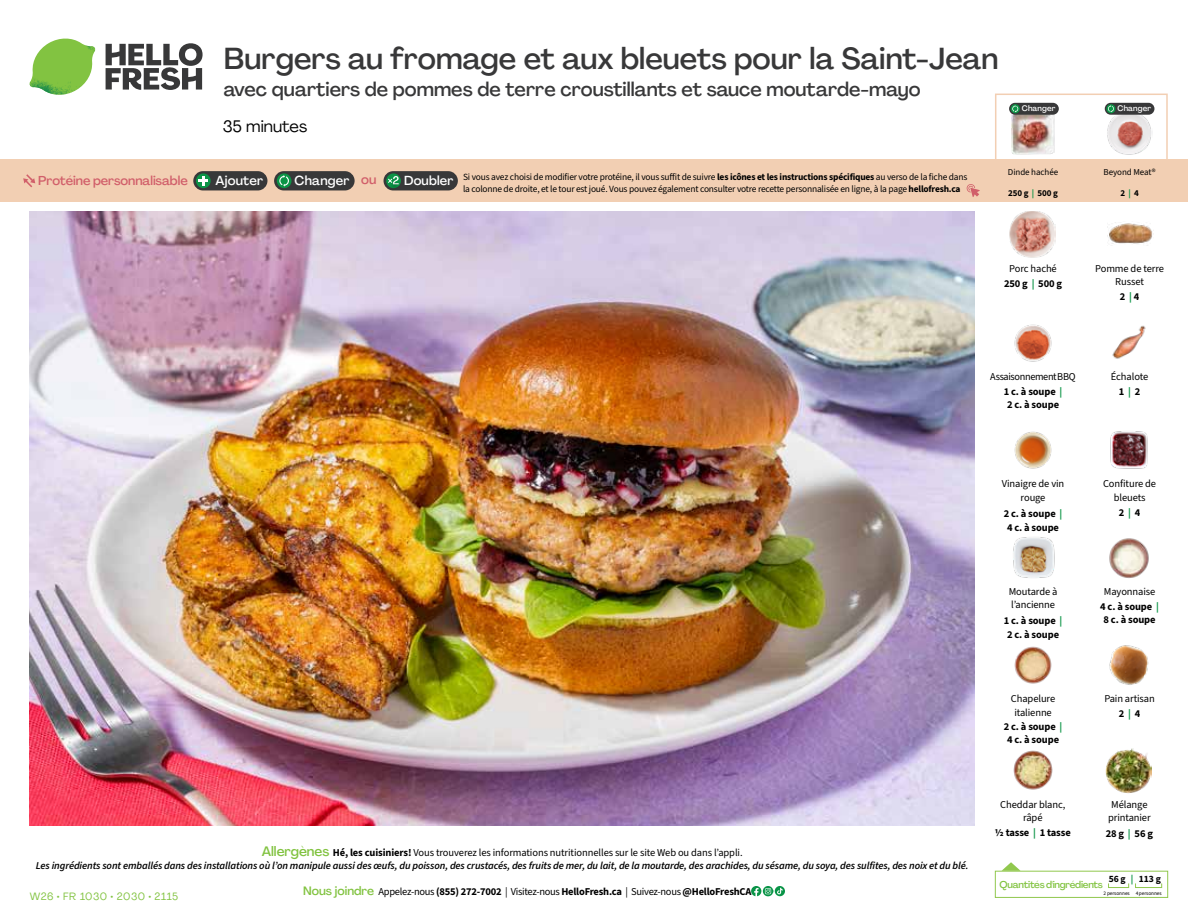
<style>
.page{position:relative;width:1188px;height:918px;background:#fff}
.page>*{position:absolute;margin:0;border:0;box-sizing:border-box;transform-origin:0 0}
.t1{font:500 30px "Agrandir";color:#383839}
.t2{font:500 19.5px "Agrandir";color:#383839}
.t3{font:16.5px "Agrandir";color:#000}
.t4{font:500 12.9px "Agrandir";letter-spacing:.015em;color:#fff}
.t5{font:500 12.75px "Agrandir";letter-spacing:-.005em;color:#d15f6a}
.t6{font:italic 600 10.5px/13.5px "Source Sans 3";letter-spacing:-.01em;color:#000;text-align:center}
.t7{font:10.5px/13.5px "Source Sans 3";letter-spacing:-.01em;color:#000;text-align:center}
.t8{font:700 10.5px/13.5px "Source Sans 3";letter-spacing:-.01em;color:#000;text-align:center}
.t9{font:10.5px/14.9px "Source Sans 3";letter-spacing:-.035em;color:#000;text-align:center}
.t10{font:10.5px "Agrandir";letter-spacing:.05em;color:#82c341}
.t11{font:500 9.75px "Agrandir";letter-spacing:-.025em;color:#82c341}
.t12{font:700 9.6px "Source Sans 3";color:#000}
.t13{font:9.45px/12px "Source Sans 3";letter-spacing:-.02em;color:#000}
.t14{font:9px "Source Sans 3";letter-spacing:-.01em;color:#000}
.t15{font:700 9px "Source Sans 3";letter-spacing:-.01em;color:#000}
.t16{font:500 7.95px "Agrandir";letter-spacing:.02em;color:#fff}
.t17{font:5.25px "Source Sans 3";letter-spacing:-.01em;color:#000}
.s1{color:#d15f6a}
.s2{font-weight:700}
.s3{color:#0b9446}
.s4{font-weight:700;color:#0b9446}
.s5{font-family:"Agrandir";font-weight:500;font-style:normal;font-size:13.5px;color:#82c341}
.s6{font-weight:700;font-style:normal}
.s7{font-weight:400;font-style:normal}
.s8{font-family:"Agrandir";font-weight:500;font-size:12px;color:#82c341}
.s9{font-weight:400}
</style>
<div class="page">
<svg style="left:106px;top:43px;width:97px;height:47px"></svg>
<svg style="left:34px;top:39px;width:59px;height:38px"></svg>
<img style="left:65px;top:39px;width:30px;height:25px">
<img style="left:33px;top:60px;width:56px;height:10px">
<img style="left:29px;top:64px;width:58px;height:31px">
<img style="left:64px;top:70px;width:25px;height:24px">
<img style="left:30px;top:211px;width:945px;height:615px">
<svg style="left:775px;top:886px;width:10px;height:10px"></svg>
<svg style="left:751px;top:886px;width:32px;height:10px"></svg>
<svg style="left:1002px;top:862px;width:19px;height:9px"></svg>
<div style="left:995px;top:871px;width:173px;height:27px;border:1px solid #91c84e"></div>
<div style="left:1108px;top:883px;width:21px;height:5px;border:1px solid #91c84e"></div>
<div style="left:1135px;top:883px;width:27px;height:5px;border:1px solid #91c84e"></div>
<img style="left:1014px;top:324px;width:38px;height:38px">
<img style="left:1112px;top:325px;width:34px;height:34px">
<img style="left:1014px;top:431px;width:38px;height:38px">
<img style="left:1110px;top:431px;width:38px;height:38px">
<img style="left:1013px;top:537px;width:42px;height:41px">
<img style="left:1109px;top:538px;width:40px;height:40px">
<img style="left:1014px;top:646px;width:38px;height:38px">
<img style="left:1013px;top:750px;width:40px;height:40px">
<img style="left:1106px;top:748px;width:45px;height:46px">
<img style="left:1108px;top:222px;width:44px;height:24px">
<img style="left:1010px;top:212px;width:45px;height:45px">
<img style="left:1109px;top:645px;width:40px;height:40px">
<div style="left:0;top:160px;width:1188px;height:42px;background:#f2cfb3"></div>
<svg style="left:23px;top:174px;width:12px;height:13px"></svg>
<div style="left:384px;top:171px;width:74px;height:19px;background:#383839;border-radius:10px"></div>
<svg style="left:386px;top:173px;width:15px;height:15px"></svg>
<div style="left:389px;top:180px;width:11px;height:11px;background:#000;opacity:.35"></div>
<svg style="left:387px;top:176px;width:12px;height:8px"></svg>
<div style="left:274px;top:171px;width:81px;height:19px;background:#383839;border-radius:10px"></div>
<svg style="left:277px;top:173px;width:15px;height:15px"></svg>
<svg style="left:279px;top:175px;width:10px;height:12px"></svg>
<div style="left:193px;top:171px;width:74px;height:19px;background:#383839;border-radius:10px"></div>
<svg style="left:196px;top:173px;width:15px;height:15px"></svg>
<svg style="left:198px;top:176px;width:10px;height:10px"></svg>
<svg style="left:967px;top:184px;width:13px;height:13px"></svg>
<div style="left:995px;top:94px;width:173px;height:69px;border:2px solid #f2cfb3"></div>
<img style="left:1107px;top:114px;width:45px;height:41px">
<img style="left:1011px;top:114px;width:44px;height:41px">
<div style="left:1105px;top:103px;width:49px;height:12px;background:#383839;border-radius:6px"></div>
<svg style="left:1106px;top:104px;width:9px;height:9px"></svg>
<svg style="left:1108px;top:105px;width:6px;height:7px"></svg>
<div style="left:1009px;top:103px;width:50px;height:12px;background:#383839;border-radius:6px"></div>
<svg style="left:1011px;top:104px;width:9px;height:9px"></svg>
<svg style="left:1012px;top:105px;width:6px;height:7px"></svg>
<h1 class="t1" style="left:224px;top:40px;width:776px">Burgers au fromage et aux bleuets pour la Saint-Jean</h1>
<h2 class="t2" style="left:224px;top:77px;width:698px">avec quartiers de pommes de terre croustillants et sauce moutarde-mayo</h2>
<h3 class="t3" style="left:223px;top:116px;width:86px">35 minutes</h3>
<p class="t16" style="left:1022px;top:104px;width:35px">Changer</p>
<p class="t16" style="left:1117px;top:104px;width:35px">Changer</p>
<p class="t5" style="left:38px;top:173px;width:151px">Protéine personnalisable</p>
<p class="t4" style="left:216px;top:172px;width:49px">Ajouter</p>
<p class="t4" style="left:295px;top:172px;width:83px">Changer <span class="s1">ou</span></p>
<p class="t4" style="left:404px;top:172px;width:51px">Doubler</p>
<p class="t13" style="left:463px;top:171px;width:506px">Si vous avez choisi de modifier votre protéine, il vous suffit de suivre <span class="s2">les icônes et les instructions spécifiques</span> au verso de la fiche dans la colonne de droite, et le tour est joué. Vous pouvez également consulter votre recette personnalisée en ligne, à la page <span class="s2">hellofresh.ca</span></p>
<p class="t14" style="left:1008px;top:167px;width:52px">Dinde hachée</p>
<p class="t15" style="left:1008px;top:187px;width:51px">250 g <span class="s3">|</span> 500 g</p>
<p class="t14" style="left:1104px;top:167px;width:53px">Beyond Meat®</p>
<p class="t15" style="left:1120px;top:187px;width:20px">2 <span class="s3">|</span> 4</p>
<p class="t7" style="left:1004px;top:261px;width:60px;line-height:15.6px">Porc haché<br><span class="s2">250 g</span> <span class="s4">|</span> <span class="s2">500 g</span></p>
<p class="t7" style="left:1095px;top:262px;width:70px">Pomme de terre<br>Russet</p>
<p class="t8" style="left:1120px;top:290px;width:21px">2 <span class="s3">|</span> 4</p>
<p class="t9" style="left:990px;top:369px;width:87px">AssaisonnementBBQ<br><span class="s2">1 c. à soupe</span> <span class="s4">|</span></p>
<p class="t8" style="left:1007px;top:398px;width:54px">2 c. à soupe</p>
<p class="t7" style="left:1111px;top:369px;width:39px;line-height:14.9px">Échalote<br><span class="s2">1</span> <span class="s4">|</span> <span class="s2">2</span></p>
<p class="t7" style="left:1002px;top:477px;width:64px">Vinaigre de vin rouge</p>
<p class="t8" style="left:1004px;top:507px;width:60px">2 c. à soupe <span class="s3">|<br></span>4 c. à soupe</p>
<p class="t7" style="left:1009px;top:585px;width:50px;text-align:left">Moutarde à l’ancienne</p>
<p class="t8" style="left:1004px;top:614px;width:60px">1 c. à soupe <span class="s3">|<br></span>2 c. à soupe</p>
<p class="t7" style="left:1103px;top:477px;width:55px">Confiture de bleuets</p>
<p class="t8" style="left:1119px;top:506px;width:23px">2 <span class="s3">|</span> 4</p>
<p class="t7" style="left:1100px;top:584px;width:60px;line-height:14.9px">Mayonnaise<br><span class="s2">4 c. à soupe</span> <span class="s4">|</span></p>
<p class="t8" style="left:1104px;top:613px;width:54px">8 c. à soupe</p>
<p class="t7" style="left:1004px;top:692px;width:60px">Chapelure italienne<br><span class="s2">2 c. à soupe</span> <span class="s4">|<br></span><span class="s2">4 c. à soupe</span></p>
<p class="t7" style="left:1104px;top:691px;width:52px;line-height:14.9px">Pain artisan<br><span class="s2">2</span> <span class="s4">|</span> <span class="s2">4</span></p>
<p class="t6" style="left:36px;top:845px;width:934px"><span class="s5">Allergènes</span> <span class="s6">Hé, les cuisiniers!</span> <span class="s7">Vous trouverez les informations nutritionnelles sur le site Web ou dans l’appli.<br></span>Les ingrédients sont emballés dans des installations où l’on manipule aussi des œufs, du poisson, des crustacés, des fruits de mer, du lait, de la moutarde, des arachides, du sésame, du soya, des sulfites, des noix et du blé.</p>
<p class="t10" style="left:30px;top:890px;width:150px">W26 • FR 1030 • 2030 • 2115</p>
<p class="t8" style="left:303px;top:885px;width:450px"><span class="s8">Nous joindre</span> <span class="s9">Appelez-nous</span> (855) 272-7002 <span class="s9">| Visitez-nous</span> HelloFresh.ca <span class="s9">| Suivez-nous</span> @HelloFreshCA</p>
<p class="t7" style="left:1000px;top:797px;width:67px">Cheddar blanc, râpé</p>
<p class="t8" style="left:995px;top:826px;width:77px">½ tasse <span class="s3">|</span> 1 tasse</p>
<p class="t7" style="left:1108px;top:797px;width:44px">Mélange printanier</p>
<p class="t8" style="left:1106px;top:827px;width:49px">28g <span class="s3">|</span> 56g</p>
<p class="t12" style="left:1109px;top:872px;width:54px">56 g <span class="s3">|</span> 113 g</p>
<p class="t17" style="left:1103px;top:890px;width:60px">2 personnes 4 personnes</p>
<p class="t11" style="left:1000px;top:878px;width:105px">Quantités d'ingrédients</p>
</div>
